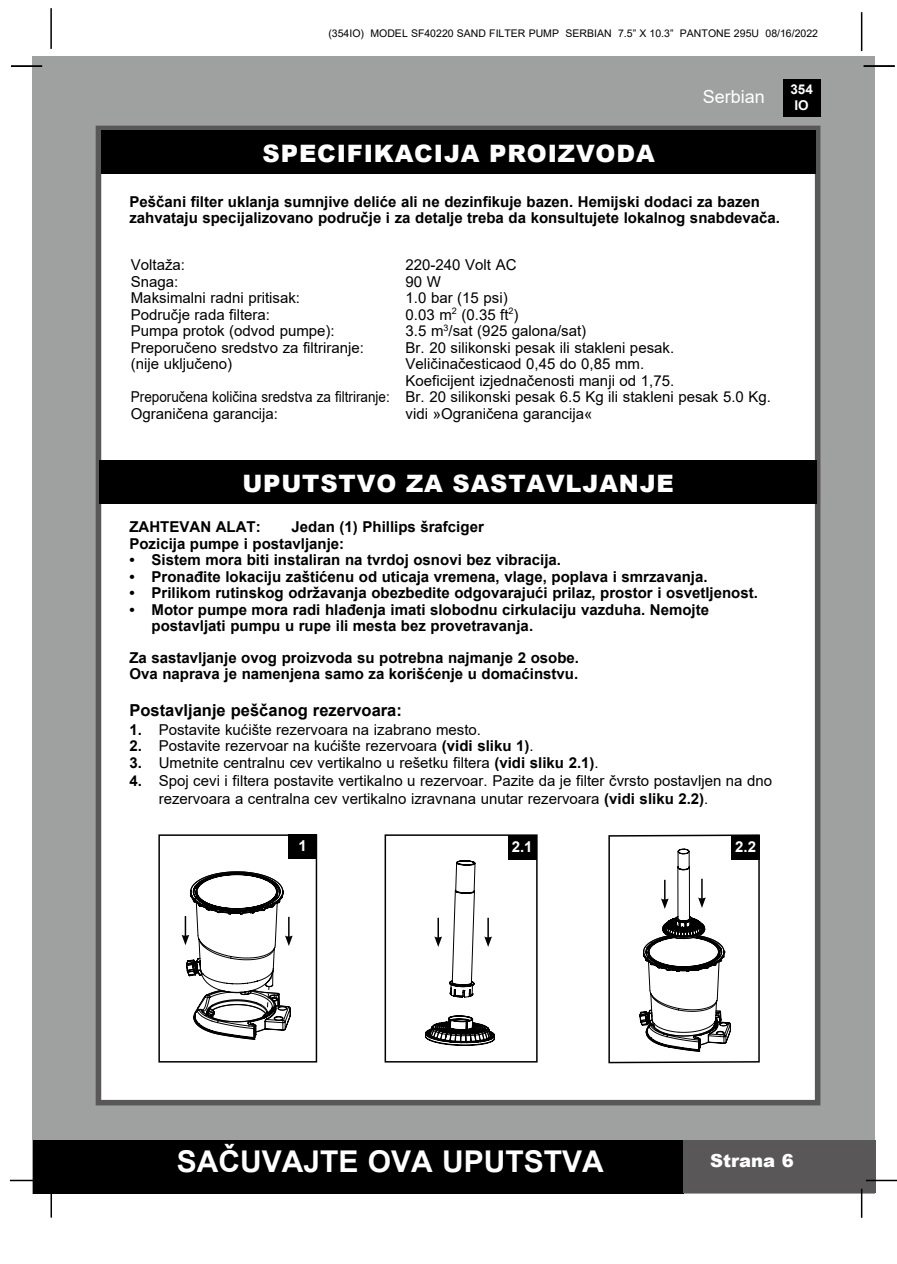
<style>
.page{position:relative;width:897px;height:1264px;background:#fff}
.page>*{position:absolute;margin:0;border:0;box-sizing:border-box;transform-origin:0 0}
.t1{font:700 30px "Arial";color:#fff}
.t2{font:900 24px "Arial";letter-spacing:.035em;color:#fff}
.t3{font:18px "Arial";color:#fff}
.t4{font:900 18px "Arial";color:#fff}
.t5{font:700 16.5px "Arial";color:#000}
.t6{font:15px/18px "Arial";color:#000}
.t7{font:700 15px/16.5px "Arial";color:#000}
.t8{font:15px "Arial";color:#000;scale:.9 1}
.t9{font:700 15px "Arial";color:#fff}
.t10{font:700 13.5px/16.2px "Arial";color:#fff;text-align:center}
.t11{font:10.5px "Arial";color:#000}
.s1{font-weight:700}
</style>
<div class="page">
<div style="left:33px;top:56px;width:842px;height:1137px;background:#9fa0a0"></div>
<div style="left:782px;top:79px;width:38px;height:38px;background:#000"></div>
<hr style="left:50px;top:8px;width:2px;height:41px;background:#000">
<hr style="left:860px;top:12px;width:2px;height:39px;background:#000">
<div style="left:33px;top:1140px;width:650px;height:53px;background:#000"></div>
<div style="left:682px;top:1140px;width:193px;height:53px;background:#595757"></div>
<hr style="left:865px;top:1179px;width:31px;height:2px;background:#000">
<hr style="left:860px;top:1188px;width:2px;height:29px;background:#000">
<hr style="left:50px;top:1187px;width:2px;height:30px;background:#000">
<hr style="left:10px;top:1179px;width:31px;height:2px;background:#000">
<div style="left:96px;top:126px;width:724px;height:979px;background:#fff;border:6px solid #595757"></div>
<div style="left:101px;top:130px;width:714px;height:44px;background:#000"></div>
<hr style="left:863px;top:65px;width:31px;height:2px;background:#000">
<hr style="left:11px;top:65px;width:31px;height:2px;background:#000">
<div style="left:99px;top:460px;width:717px;height:43px;background:#000"></div>
<div style="left:508px;top:835px;width:28px;height:24px;background:#000"></div>
<div style="left:384px;top:834px;width:153px;height:228px;border:2px solid #000"></div>
<div style="left:158px;top:834px;width:159px;height:228px;border:2px solid #000"></div>
<div style="left:288px;top:834px;width:28px;height:25px;background:#000"></div>
<svg style="left:181px;top:871px;width:111px;height:168px"></svg>
<svg style="left:608px;top:834px;width:152px;height:230px"></svg>
<svg style="left:425px;top:860px;width:70px;height:201px"></svg>
<p class="t11" style="left:328px;top:26px;width:491px">(354IO) MODEL SF40220 SAND FILTER PUMP SERBIAN 7.5” X 10.3” PANTONE 295U 08/16/2022</p>
<h2 class="t2" style="left:262px;top:136px;width:393px">SPECIFIKACIJA PROIZVODA</h2>
<p class="t3" style="left:702px;top:84px;width:64px">Serbian</p>
<p class="t10" style="left:790px;top:81px;width:24px">354<br>IO</p>
<p class="t7" style="left:129px;top:193px;width:652px">Peščani filter uklanja sumnjive deliće ali ne dezinfikuje bazen. Hemijski dodaci za bazen zahvataju specijalizovano područje i za detalje treba da konsultujete lokalnog snabdevača.</p>
<p class="t6" style="left:131px;top:256px;width:56px">Voltaža:</p>
<p class="t6" style="left:405px;top:256px;width:112px">220-240 Volt AC</p>
<p class="t6" style="left:131px;top:272px;width:49px">Snaga:</p>
<p class="t6" style="left:405px;top:272px;width:37px">90 W</p>
<p class="t6" style="left:131px;top:289px;width:171px">Maksimalni radni pritisak:</p>
<p class="t6" style="left:405px;top:289px;width:104px">1.0 bar (15 psi)</p>
<p class="t6" style="left:131px;top:305px;width:141px">Područje rada filtera:</p>
<p class="t6" style="left:405px;top:305px;width:114px">0.03 m<sup>2</sup> (0.35 ft<sup>2</sup>)</p>
<p class="t6" style="left:131px;top:322px;width:205px">Pumpa protok (odvod pumpe):</p>
<p class="t6" style="left:405px;top:322px;width:182px">3.5 m<sup>3</sup>/sat (925 galona/sat)</p>
<p class="t6" style="left:131px;top:338px;width:235px">Preporučeno sredstvo za filtriranje:</p>
<p class="t6" style="left:405px;top:338px;width:270px">Br. 20 silikonski pesak ili stakleni pesak.</p>
<p class="t6" style="left:131px;top:355px;width:103px">(nije uključeno)</p>
<p class="t6" style="left:405px;top:355px;width:240px">Veličinačesticaod 0,45 do 0,85 mm.</p>
<p class="t6" style="left:405px;top:371px;width:270px">Koeficijent izjednačenosti manji od 1,75.</p>
<p class="t8" style="left:131px;top:386px;width:712px">Preporučena količina sredstva za filtriranje: Br. 20 silikonski pesak 6.5 Kg ili stakleni pesak 5.0 Kg.</p>
<p class="t6" style="left:131px;top:404px;width:149px">Ograničena garancija:</p>
<p class="t6" style="left:405px;top:404px;width:188px">vidi »Ograničena garancija«</p>
<h2 class="t2" style="left:242px;top:465px;width:433px">UPUTSTVO ZA SASTAVLJANJE</h2>
<p class="t7" style="left:129px;top:519px;width:356px;text-indent:162px">Jedan (1) Phillips šrafciger<br>Pozicija pumpe i postavljanje:</p>
<p class="t7" style="left:129px;top:552px;width:433px">• Sistem mora biti instaliran na tvrdoj osnovi bez vibracija.</p>
<p class="t7" style="left:129px;top:568px;width:579px">• Pronađite lokaciju zaštićenu od uticaja vremena, vlage, poplava i smrzavanja.</p>
<p class="t7" style="left:129px;top:585px;width:630px">• Prilikom rutinskog održavanja obezbedite odgovarajući prilaz, prostor i osvetljenost.</p>
<p class="t7" style="left:151px;top:601px;width:559px;text-indent:-22px">• Motor pumpe mora radi hlađenja imati slobodnu cirkulaciju vazduha. Nemojte postavljati pumpu u rupe ili mesta bez provetravanja.</p>
<p class="t7" style="left:129px;top:649px;width:451px">Za sastavljanje ovog proizvoda su potrebna najmanje 2 osobe.<br>Ova naprava je namenjena samo za korišćenje u domaćinstvu.</p>
<p class="t5" style="left:129px;top:699px;width:274px">Postavljanje peščanog rezervoara:</p>
<p class="t6" style="left:129px;top:720px;width:353px"><span class="s1">1.</span> Postavite kućište rezervoara na izabrano mesto.</p>
<p class="t6" style="left:129px;top:737px;width:405px"><span class="s1">2.</span> Postavite rezervoar na kućište rezervoara <span class="s1">(vidi sliku 1)</span>.</p>
<p class="t6" style="left:129px;top:753px;width:470px"><span class="s1">3.</span> Umetnite centralnu cev vertikalno u rešetku filtera <span class="s1">(vidi sliku 2.1)</span>.</p>
<p class="t6" style="left:159px;top:771px;width:615px;text-indent:-29px"><span class="s1">4.</span> Spoj cevi i filtera postavite vertikalno u rezervoar. Pazite da je filter čvrsto postavljen na dno rezervoara a centralna cev vertikalno izravnana unutar rezervoara <span class="s1">(vidi sliku 2.2)</span>.</p>
<p class="t7" style="left:129px;top:519px;width:133px">ZAHTEVAN ALAT:</p>
<p class="t9" style="left:298px;top:835px;width:10px">1</p>
<p class="t9" style="left:511px;top:836px;width:22px">2.1</p>
<p class="t9" style="left:735px;top:835px;width:22px">2.2</p>
<h1 class="t1" style="left:177px;top:1140px;width:428px">SAČUVAJTE OVA UPUTSTVA</h1>
<p class="t4" style="left:710px;top:1147px;width:85px">Strana 6</p>
</div>
